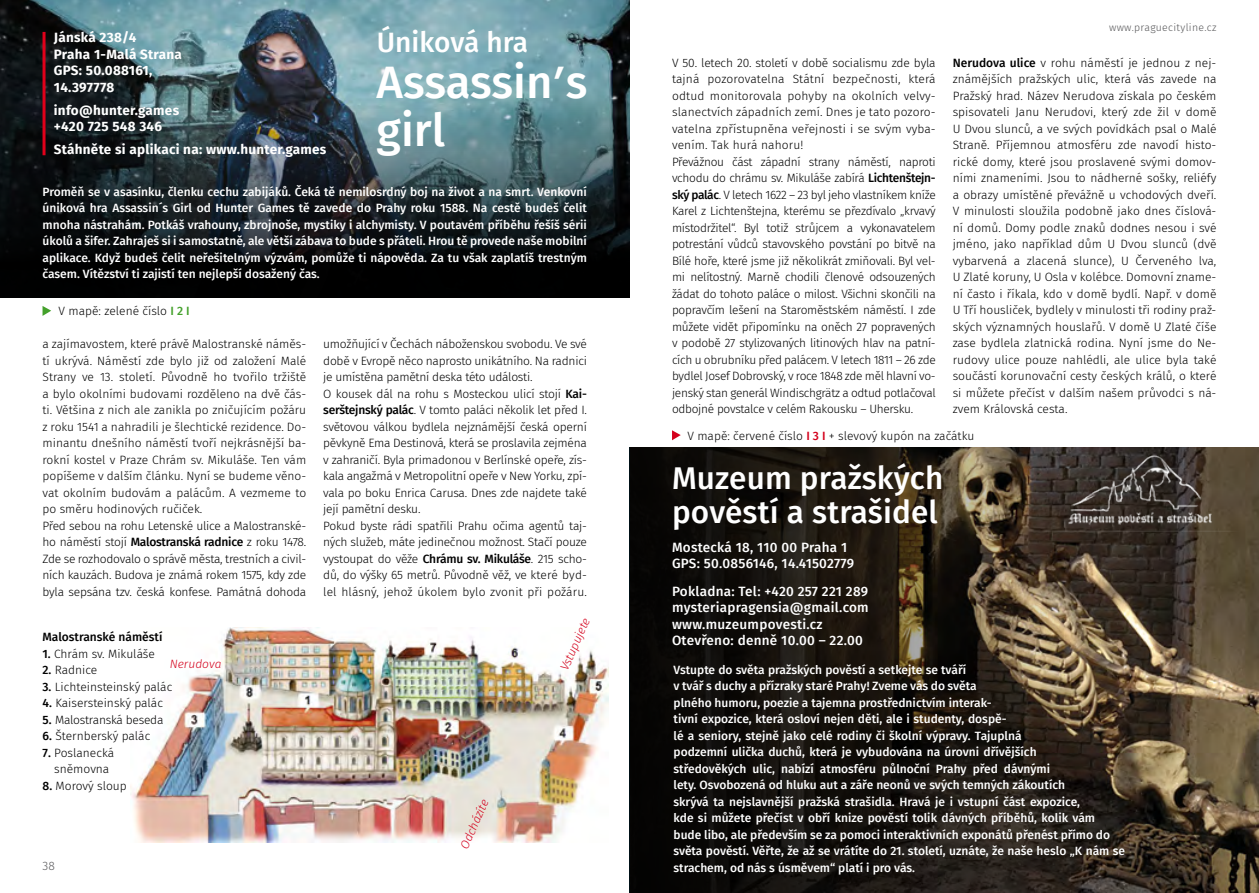
<style>
.page{position:relative;width:1259px;height:893px;background:#fff}
.page>*{position:absolute;margin:0;border:0;box-sizing:border-box;transform-origin:0 0}
.t1{font:500 45.6px/47.2px "Fira Sans";letter-spacing:-.005em;color:#fff}
.t2{font:500 31.5px/34.3px "Fira Sans";letter-spacing:.005em;color:#fff}
.t3{font:500 28.05px "Fira Sans";letter-spacing:-.005em;color:#fff}
.t4{font:500 13.5px/16.5px "Fira Sans";letter-spacing:.02em;color:#fff}
.t5{font:700 13.5px/16.5px "Fira Sans";letter-spacing:.02em;color:#fff}
.t6{font:300 12px/16.5px "Fira Sans";letter-spacing:-.02em;color:#000}
.t7{font:500 12px/16.5px "Fira Sans";color:#fff;text-align:justify}
.t8{font:300 12px/16.5px "Fira Sans";color:#000}
.t9{font:italic 300 12px "Fira Sans";color:#d4021d}
.t10{font:500 12px "Fira Sans";color:#000}
.t11{font:300 12px "Fira Sans";color:#58585a}
.t12{font:300 10.5px "Fira Sans";letter-spacing:.03em;color:#58585a}
.s1{font-weight:500;color:#44a12b}
.s2{font-weight:500}
.s3{font-weight:500;color:#d4021d}
</style>
<div class="page">
<img style="left:0;top:0;width:629px;height:95px">
<img style="left:130px;top:627px;width:478px;height:215px">
<svg style="left:0;top:95px;width:629px;height:203px;background:#212c31"></svg>
<img style="left:1182px;top:448px;width:77px;height:445px">
<svg style="left:629px;top:448px;width:553px;height:445px;background:#282118"></svg>
<img style="left:1035px;top:451px;width:208px;height:81px">
<svg style="left:43px;top:306px;width:8px;height:10px"></svg>
<hr style="left:43px;top:32px;width:3px;height:123px;background:#e2001a">
<svg style="left:672px;top:430px;width:9px;height:10px"></svg>
<p class="t5" style="left:54px;top:28px;width:130px">Jánská 238/4<br>Praha 1-Malá Strana<br>GPS: 50.088161,<br>14.397778</p>
<p class="t5" style="left:54px;top:101px;width:127px">info@hunter.games +420 725 548 346</p>
<p class="t5" style="left:54px;top:140px;width:274px">Stáhněte si aplikaci na: www.hunter.games</p>
<h3 class="t3" style="left:377px;top:19px;width:153px">Úniková hra</h3>
<h1 class="t1" style="left:376px;top:56px;width:212px">Assassinʹs girl</h1>
<p class="t7" style="left:43px;top:183px;width:546px">Proměň se v asasínku, členku cechu zabijáků. Čeká tě nemilosrdný boj na život a na smrt. Venkovní úniková hra Assassin´s Girl od Hunter Games tě zavede do Prahy roku 1588. Na cestě budeš čelit mnoha nástrahám. Potkáš vrahouny, zbrojnoše, mystiky i alchymisty. V poutavém příběhu řešíš sérii úkolů a šifer. Zahraješ si i samostatně, ale větší zábava to bude s přáteli. Hrou tě provede naše mobilní aplikace. Když budeš čelit neřešitelným výzvám, pomůže ti nápověda. Za tu však zaplatíš trestným časem. Vítězství ti zajistí ten nejlepší dosažený čas.</p>
<p class="t8" style="left:59px;top:303px;width:132px">V mapě: zelené číslo <span class="s1">I 2 I</span></p>
<p class="t8" style="left:43px;top:336px;width:265px">a zajímavostem, které právě Malostranské náměs&shy;tí ukrývá. Náměstí zde bylo již od založení Malé Strany ve 13. století. Původně ho tvořilo tržiště a bylo okolními budovami rozděleno na dvě čás&shy;ti. Většina z nich ale zanikla po zničujícím požáru z roku 1541 a nahradili je šlechtické rezidence. Do&shy;minantu dnešního náměstí tvoří nejkrásnější ba&shy;rokní kostel v Praze Chrám sv. Mikuláše. Ten vám popíšeme v dalším článku. Nyní se budeme věno&shy;vat okolním budovám a palácům. A vezmeme to po směru hodinových ručiček.<br>Před sebou na rohu Letenské ulice a Malostranské&shy;ho náměstí stojí <span class="s2">Malostranská radnice</span> z roku 1478.<br>Zde se rozhodovalo o správě města, trestních a civil&shy;ních kauzách. Budova je známá rokem 1575, kdy zde byla sepsána tzv. česká konfese. Památná dohoda</p>
<p class="t6" style="left:323px;top:336px;width:265px">umožňující v Čechách náboženskou svobodu. Ve své době v Evropě něco naprosto unikátního. Na radnici je umístěna pamětní deska této události.<br>O kousek dál na rohu s Mosteckou ulicí stojí <span class="s2">Kai&shy;serštejnský palác</span>. V tomto paláci několik let před I. světovou válkou bydlela nejznámější česká operní pěvkyně Ema Destinová, která se proslavila zejména v zahraničí. Byla primadonou v Berlínské opeře, zís&shy;kala angažmá v Metropolitní opeře v New Yorku, zpí&shy;vala po boku Enrica Carusa. Dnes zde najdete také její pamětní desku.<br>Pokud byste rádi spatřili Prahu očima agentů taj&shy;ných služeb, máte jedinečnou možnost. Stačí pouze vystoupat do věže <span class="s2">Chrámu sv. Mikuláše</span>. 215 scho&shy;dů, do výšky 65 metrů. Původně věž, ve které byd&shy;lel hlásný, jehož úkolem bylo zvonit při požáru.</p>
<p class="t10" style="left:43px;top:627px;width:121px">Malostranské náměstí</p>
<p class="t6" style="left:43px;top:645px;width:114px"><span class="s2">1.</span> Chrám sv. Mikuláše</p>
<p class="t8" style="left:43px;top:662px;width:56px"><span class="s2">2.</span> Radnice</p>
<p class="t8" style="left:43px;top:678px;width:131px"><span class="s2">3.</span> Lichteinsteinský palác</p>
<p class="t8" style="left:43px;top:695px;width:122px"><span class="s2">4.</span> Kaisersteinský palác</p>
<p class="t6" style="left:43px;top:711px;width:122px"><span class="s2">5.</span> Malostranská beseda</p>
<p class="t8" style="left:43px;top:728px;width:109px"><span class="s2">6.</span> Šternberský palác</p>
<p class="t8" style="left:43px;top:744px;width:73px;text-align:center"><span class="s2">7.</span> Poslanecká sněmovna</p>
<p class="t8" style="left:43px;top:777px;width:86px"><span class="s2">8.</span> Morový sloup</p>
<p class="t9" style="left:170px;top:655px;width:53px">Nerudova</p>
<p class="t11" style="left:43px;top:857px;width:14px">38</p>
<p class="t9" style="left:456px;top:844px;width:54px;rotate:-66deg">Odcházíte</p>
<p class="t9" style="left:556px;top:666px;width:57px;rotate:-66deg">Vstupujete</p>
<p class="t12" style="left:1109px;top:20px;width:109px">www.praguecityline.cz</p>
<p class="t6" style="left:672px;top:54px;width:265px">V 50. letech 20. století v době socialismu zde byla tajná pozorovatelna Státní bezpečnosti, která odtud monitorovala pohyby na okolních velvy&shy;slanectvích západních zemí. Dnes je tato pozoro&shy;vatelna zpřístupněna veřejnosti i se svým vyba&shy;vením. Tak hurá nahoru!<br>Převážnou část západní strany náměstí, naproti vchodu do chrámu sv. Mikuláše zabírá <span class="s2">Lichtenštejn&shy;ský palác</span>. V letech 1622 – 23 byl jeho vlastníkem kníže Karel z Lichtenštejna, kterému se přezdívalo „krvavý místodržitel“. Byl totiž strůjcem a vykonavatelem potrestání vůdců stavovského povstání po bitvě na Bílé hoře, které jsme již několikrát zmiňovali. Byl vel&shy;mi nelítostný. Marně chodili členové odsouzených žádat do tohoto paláce o milost. Všichni skončili na popravčím lešení na Staroměstském náměstí. I zde můžete vidět připomínku na oněch 27 popravených v podobě 27 stylizovaných litinových hlav na patní&shy;cích u obrubníku před palácem. V letech 1811 – 26 zde bydlel Josef Dobrovský, v roce 1848 zde měl hlavní vo&shy;jenský stan generál Windischgrätz a odtud potlačoval odbojné povstalce v celém Rakousku – Uhersku.</p>
<p class="t6" style="left:952px;top:54px;width:265px;text-align:justify"><span class="s2">Nerudova ulice</span> v rohu náměstí je jednou z nej&shy;známějších pražských ulic, která vás zavede na Pražský hrad. Název Nerudova získala po českém spisovateli Janu Nerudovi, který zde žil v domě U Dvou slunců, a ve svých povídkách psal o Malé Straně. Příjemnou atmosféru zde navodí histo&shy;rické domy, které jsou proslavené svými domov&shy;ními znameními. Jsou to nádherné sošky, reliéfy a obrazy umístěné převážně u vchodových dveří.<br>V minulosti sloužila podobně jako dnes číslová&shy;ní domů. Domy podle znaků dodnes nesou i své jméno, jako například dům U Dvou slunců (dvě vybarvená a zlacená slunce), U Červeného lva, U Zlaté koruny, U Osla v kolébce. Domovní zname&shy;ní často i říkala, kdo v domě bydlí. Např. v domě U Tří housliček, bydlely v minulosti tři rodiny praž&shy;ských významných houslařů. V domě U Zlaté číše zase bydlela zlatnická rodina. Nyní jsme do Ne&shy;rudovy ulice pouze nahlédli, ale ulice byla také součástí korunovační cesty českých králů, o které si můžete přečíst v dalším našem průvodci s ná&shy;zvem Královská cesta.</p>
<p class="t8" style="left:687px;top:427px;width:288px">V mapě: červené číslo <span class="s3">I 3 I</span> + slevový kupón na začátku</p>
<h2 class="t2" style="left:672px;top:459px;width:273px">Muzeum pražských pověstí a strašidel</h2>
<p class="t4" style="left:672px;top:538px;width:184px">Mostecká 18, 110 00 Praha 1<br>GPS: 50.0856146, 14.41502779</p>
<p class="t4" style="left:672px;top:582px;width:198px">Pokladna: Tel: +420 257 221 289 mysteriapragensia@gmail.com www.muzeumpovesti.cz<br>Otevřeno: denně 10.00 – 22.00</p>
<p class="t7" style="left:673px;top:660px;width:453px;text-align:left">Vstupte do světa pražských pověstí a setkejte se tváří<br>v tvář s duchy a přízraky staré Prahy! Zveme vás do světa<br>plného humoru, poezie a tajemna prostřednictvím interak-<br>tivní expozice, která osloví nejen děti, ale i studenty, dospě-<br>lé a seniory, stejně jako celé rodiny či školní výpravy. Tajuplná<br>podzemní ulička duchů, která je vybudována na úrovni dřívějších<br>středověkých ulic, nabízí atmosféru půlnoční Prahy před dávnými<br>lety. Osvobozená od hluku aut a záře neonů ve svých temných zákoutích<br>skrývá ta nejslavnější pražská strašidla. Hravá je i vstupní část expozice,<br>kde si můžete přečíst v obří knize pověstí tolik dávných příběhů, kolik vám bude libo, ale především se za pomoci interaktivních exponátů přenést přímo do světa pověstí. Věřte, že až se vrátíte do 21. století, uznáte, že naše heslo „K nám se strachem, od nás s úsměvem“ platí i pro vás.</p>
</div>
